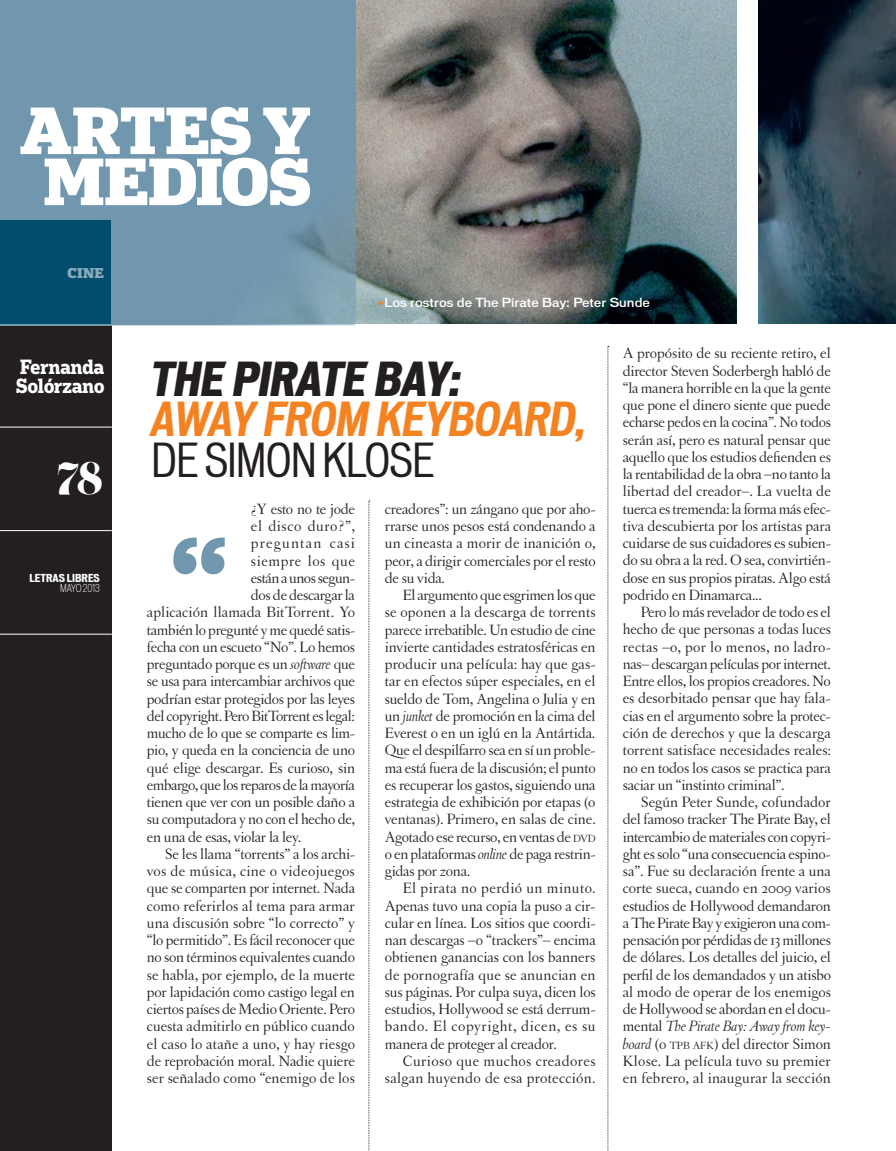
<style>
.page{position:relative;width:896px;height:1151px;background:#fff}
.page>*{position:absolute;margin:0;border:0;box-sizing:border-box;transform-origin:0 0}
.t1{font:900 111px "Popular";color:#7097ae}
.t2{font:900 63px/51px "Popular";color:#fff;text-align:center}
.t3{font:italic 700 condensed 44.7px "Vonnes";letter-spacing:-.015em;color:#f58220}
.t4{font:italic 900 condensed 44.7px "Vonnes";letter-spacing:-.015em;color:#231f20}
.t5{font:condensed 44.7px "Vonnes";letter-spacing:-.015em;color:#231f20}
.t6{font:39px "Eloquent JF";color:#fff}
.t7{font:700 19.5px/19.5px "Popular";color:#fff;scale:.9 1}
.t8{font:15.75px/17.2px "Letras Oldstyle";letter-spacing:-.015em;color:#231f20;text-align:justify}
.t9{font:15.75px "Letras Oldstyle";letter-spacing:.005em;color:#231f20}
.t10{font:15.75px/17.2px "Letras Oldstyle";letter-spacing:.02em;color:#231f20;text-align:right}
.t11{font:15.75px "Letras Oldstyle";letter-spacing:.01em;color:#231f20}
.t12{font:15.75px "Letras Oldstyle";letter-spacing:.035em;color:#231f20}
.t13{font:15.75px "Letras Oldstyle";letter-spacing:-.035em;color:#231f20}
.t14{font:15.75px "Letras Oldstyle";letter-spacing:.075em;color:#231f20}
.t15{font:900 13.5px "Popular";color:#88aab9}
.t16{font:500 12px "Vonnes";color:#fff}
.t17{font:700 expanded 10.5px "Vonnes";color:#fff}
.t18{font:300 condensed 10.5px "Vonnes";color:#fff}
.s1{font-weight:700;color:#f58220}
.s2{font-style:italic}
.s3{font-size:10.95px}
</style>
<div class="page">
<div style="left:0;top:324px;width:112px;height:827px;background:#231f20"></div>
<hr style="left:0;top:427px;width:112px;height:1px;background:#fff">
<hr style="left:0;top:530px;width:112px;height:1px;background:#fff">
<hr style="left:0;top:634px;width:112px;height:1px;background:#fff">
<img style="left:758px;top:0;width:137px;height:324px">
<img style="left:0;top:0;width:736px;height:324px">
<svg style="left:607px;top:346px;width:2px;height:805px"></svg>
<svg style="left:368px;top:500px;width:2px;height:651px"></svg>
<img style="left:0;top:325px;width:112px;height:1px">
<svg style="left:0;top:324px;width:355px;height:1px"></svg>
<div style="left:0;top:220px;width:111px;height:104px;background:#014b6c"></div>
<h2 class="t2" style="left:20px;top:103px;width:293px">ARTES Y<br>MEDIOS</h2>
<p class="t15" style="left:67px;top:264px;width:38px">CINE</p>
<p class="t7" style="left:16px;top:356px;width:99px">Fernanda<br>Solórzano</p>
<h3 class="t6" style="left:57px;top:452px;width:47px">78</h3>
<p class="t17" style="left:29px;top:571px;width:72px">LETRAS LIBRES</p>
<p class="t18" style="left:60px;top:582px;width:41px">MAYO 2013</p>
<p class="t16" style="left:378px;top:295px;width:273px"><span class="s1">+</span>Los rostros de The Pirate Bay: Peter Sunde</p>
<h3 class="t4" style="left:151px;top:355px;width:312px">THE PIRATE BAY:</h3>
<h3 class="t3" style="left:151px;top:396px;width:437px">AWAY FROM KEYBOARD,</h3>
<h3 class="t5" style="left:151px;top:432px;width:284px">DE SIMON KLOSE</h3>
<p class="t8" style="left:251px;top:500px;width:106px">¿Y esto no te jode</p>
<p class="t12" style="left:251px;top:517px;width:106px">el disco duro?”,</p>
<p class="t14" style="left:251px;top:534px;width:106px">preguntan casi</p>
<p class="t12" style="left:251px;top:551px;width:105px">siempre los que</p>
<p class="t13" style="left:251px;top:569px;width:105px">están a unos segun-</p>
<p class="t8" style="left:251px;top:586px;width:105px">dos de descargar la</p>
<p class="t9" style="left:147px;top:603px;width:210px">aplicación llamada BitTorrent. Yo</p>
<p class="t8" style="left:147px;top:621px;width:210px">también lo pregunté y me quedé satis-</p>
<p class="t8" style="left:147px;top:638px;width:210px">fecha con un escueto “No”. Lo hemos</p>
<p class="t8" style="left:147px;top:655px;width:210px">preguntado porque es un <span class="s2">software</span> que</p>
<p class="t8" style="left:147px;top:672px;width:210px">se usa para intercambiar archivos que</p>
<p class="t8" style="left:147px;top:690px;width:210px">podrían estar protegidos por las leyes</p>
<p class="t8" style="left:147px;top:707px;width:209px">del copyright. Pero BitTorrent es legal:</p>
<p class="t8" style="left:147px;top:724px;width:210px">mucho de lo que se comparte es lim-</p>
<p class="t8" style="left:147px;top:741px;width:210px">pio, y queda en la conciencia de uno</p>
<p class="t8" style="left:147px;top:759px;width:210px">qué elige descargar. Es curioso, sin</p>
<p class="t8" style="left:147px;top:776px;width:209px">embargo, que los reparos de la mayoría</p>
<p class="t8" style="left:147px;top:793px;width:210px">tienen que ver con un posible daño a</p>
<p class="t8" style="left:147px;top:810px;width:210px">su computadora y no con el hecho de,</p>
<p class="t8" style="left:147px;top:828px;width:156px">en una de esas, violar la ley.</p>
<p class="t8" style="left:165px;top:845px;width:192px">Se les llama “torrents” a los archi-</p>
<p class="t10" style="left:147px;top:862px;width:209px">vos de música, cine o videojuegos</p>
<p class="t8" style="left:147px;top:879px;width:210px">que se comparten por internet. Nada</p>
<p class="t11" style="left:147px;top:896px;width:209px">como referirlos al tema para armar</p>
<p class="t9" style="left:147px;top:913px;width:210px">una discusión sobre “lo correcto” y</p>
<p class="t8" style="left:147px;top:931px;width:210px">“lo permitido”. Es fácil reconocer que</p>
<p class="t8" style="left:147px;top:948px;width:209px">no son términos equivalentes cuando</p>
<p class="t9" style="left:147px;top:965px;width:210px">se habla, por ejemplo, de la muerte</p>
<p class="t8" style="left:147px;top:983px;width:209px">por lapidación como castigo legal en</p>
<p class="t8" style="left:147px;top:1000px;width:210px">ciertos países de Medio Oriente. Pero</p>
<p class="t8" style="left:147px;top:1017px;width:209px">cuesta admitirlo en público cuando</p>
<p class="t11" style="left:147px;top:1034px;width:210px">el caso lo atañe a uno, y hay riesgo</p>
<p class="t8" style="left:147px;top:1052px;width:209px">de reprobación moral. Nadie quiere</p>
<p class="t9" style="left:147px;top:1069px;width:209px">ser señalado como “enemigo de los</p>
<h1 class="t1" style="left:172px;top:505px;width:56px">“</h1>
<p class="t8" style="left:385px;top:500px;width:212px">creadores”: un zángano que por aho&shy;rrarse unos pesos está condenando a un cineasta a morir de inanición o, peor, a dirigir comerciales por el resto de su vida.</p>
<p class="t8" style="left:385px;top:586px;width:212px;text-indent:18px">El argumento que esgrimen los que se oponen a la descarga de torrents parece irrebatible. Un estudio de cine invierte cantidades estratosféricas en producir una película: hay que gas&shy;tar en efectos súper especiales, en el sueldo de Tom, Angelina o Julia y en un <span class="s2">junket</span> de promoción en la cima del Everest o en un iglú en la Antártida.<br>Que el despilfarro sea en sí un proble&shy;ma está fuera de la discusión; el punto es recuperar los gastos, siguiendo una estrategia de exhibición por etapas (o ventanas). Primero, en salas de cine.<br>Agotado ese recurso, en ventas de <span class="s3">DVD </span>o en plataformas <span class="s2">online</span> de paga restrin&shy;gidas por zona.</p>
<p class="t8" style="left:385px;top:879px;width:212px;text-indent:18px">El pirata no perdió un minuto.<br>Apenas tuvo una copia la puso a cir&shy;cular en línea. Los sitios que coordi&shy;nan descargas –o “trackers”– encima obtienen ganancias con los banners de pornografía que se anuncian en sus páginas. Por culpa suya, dicen los estudios, Hollywood se está derrum&shy;bando. El copyright, dicen, es su manera de proteger al creador.</p>
<p class="t10" style="left:385px;top:1052px;width:212px">Curioso que muchos creadores salgan huyendo de esa protección.</p>
<p class="t8" style="left:622px;top:345px;width:210px">A propósito de su reciente retiro, el director Steven Soderbergh habló de “la manera horrible en la que la gente que pone el dinero siente que puede echarse pedos en la cocina”. No todos serán así, pero es natural pensar que aquello que los estudios defienden es la rentabilidad de la obra –no tanto la libertad del creador–. La vuelta de tuerca es tremenda: la forma más efec&shy;tiva descubierta por los artistas para cuidarse de sus cuidadores es subien&shy;do su obra a la red. O sea, convirtién&shy;dose en sus propios piratas. Algo está podrido en Dinamarca...</p>
<p class="t8" style="left:622px;top:603px;width:210px;text-indent:18px">Pero lo más revelador de todo es el hecho de que personas a todas luces rectas –o, por lo menos, no ladro&shy;nas– descargan películas por internet.<br>Entre ellos, los propios creadores. No es desorbitado pensar que hay fala&shy;cias en el argumento sobre la protec&shy;ción de derechos y que la descarga torrent satisface necesidades reales: no en todos los casos se practica para saciar un “instinto criminal”.</p>
<p class="t8" style="left:622px;top:793px;width:210px;text-indent:18px">Según Peter Sunde, cofundador del famoso tracker The Pirate Bay, el intercambio de materiales con copyri&shy;ght es solo “una consecuencia espino&shy;sa”. Fue su declaración frente a una corte sueca, cuando en 2009 varios estudios de Hollywood demandaron a The Pirate Bay y exigieron una com&shy;pensación por pérdidas de 13 millones de dólares. Los detalles del juicio, el perfil de los demandados y un atisbo al modo de operar de los enemigos de Hollywood se abordan en el docu&shy;mental <span class="s2">The Pirate Bay: Away from key&shy;board</span> (o <span class="s3">TPB AFK</span>) del director Simon Klose. La película tuvo su premier en febrero, al inaugurar la sección</p>
</div>
